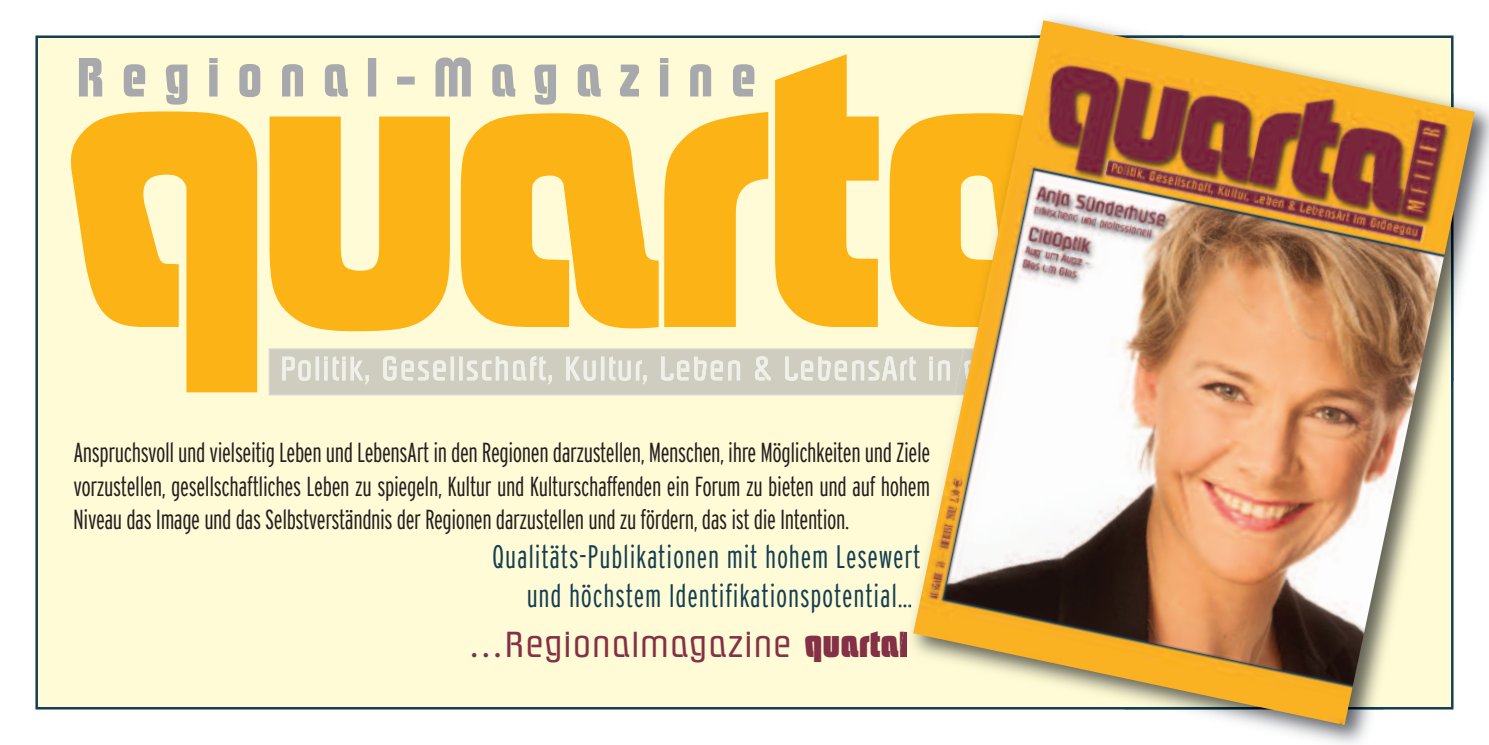
<style>
.page{position:relative;width:1489px;height:745px;background:#fff}
.page>*{position:absolute;margin:0;border:0;box-sizing:border-box;transform-origin:0 0}
.t1{font:35px "Pasadena";letter-spacing:.05em;color:#843046}
.t2{font:300 extra-condensed 32.5px/38.8px "Interstate";letter-spacing:.025em;color:#143f52;text-align:right}
.t3{font:300 extra-condensed 27.5px/33.8px "Interstate";letter-spacing:-.015em;color:#231f20;text-align:justify}
.s1{font-weight:800}
</style>
<div class="page">
<div style="left:38px;top:38px;width:1412px;height:668px;background:#fffbd6"></div>
<svg style="left:70px;top:54px;width:827px;height:338px;fill:#fbb316"></svg>
<div style="left:269px;top:348px;width:896px;height:47px;border:1px solid #d1d2d4"></div>
<svg style="left:269px;top:349px;width:628px;height:45px;background:#d4d4c8"></svg>
<img style="left:1474px;top:105px;width:14px;height:119px">
<img style="left:1253px;top:724px;width:115px;height:20px">
<img style="left:897px;top:125px;width:16px;height:516px">
<img style="left:897px;top:631px;width:10px;height:27px">
<img style="left:913px;top:20px;width:561px;height:704px">
<p class="t3" style="left:73px;top:435px;width:858px">Anspruchsvoll und vielseitig Leben und LebensArt in den Regionen darzustellen, Menschen, ihre Möglichkeiten und Ziele vorzustellen, gesellschaftliches Leben zu spiegeln, Kultur und Kulturschaffenden ein Forum zu bieten und auf hohem Niveau das Image und das Selbstverständnis der Regionen darzustellen und zu fördern, das ist die Intention.</p>
<p class="t2" style="left:492px;top:536px;width:430px">Qualitäts-Publikationen mit hohem Lesewert und höchstem Identifikationspotential…</p>
<p class="t1" style="left:468px;top:625px;width:441px">…Regionalmagazine <span class="s1">quartal</span></p>
</div>
